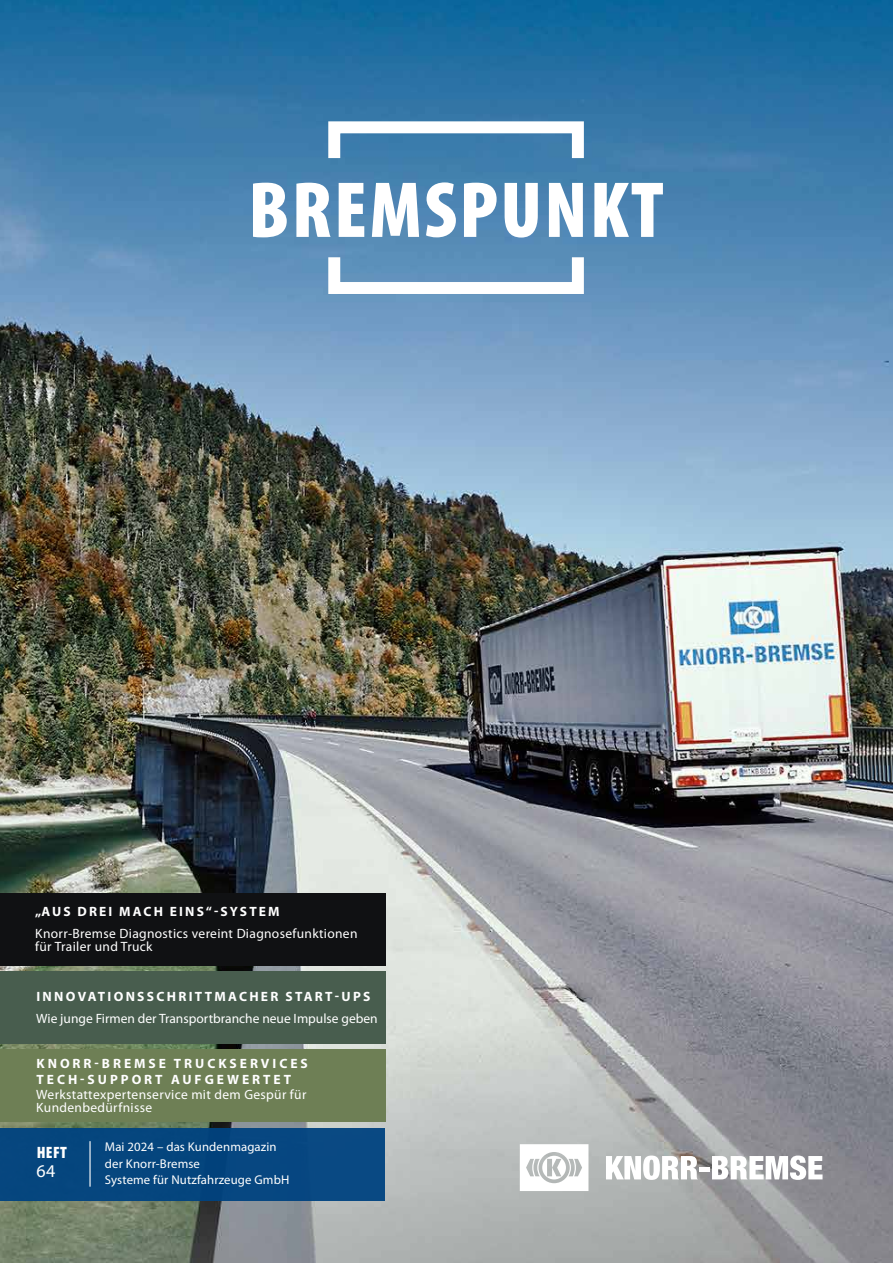
<style>
.page{position:relative;width:893px;height:1263px;background:#fff}
.page>*{position:absolute;margin:0;border:0;box-sizing:border-box;transform-origin:0 0}
.t1{font:900 condensed 80.1px "Myriad Pro";letter-spacing:.03em;color:#fff}
.t2{font:18px "Myriad Pro";color:#fff}
.t3{font:900 condensed 16.5px "Myriad Pro";color:#fff}
.t4{font:13.5px/13.5px "Myriad Pro";letter-spacing:.025em;color:#fff}
.t5{font:700 13.5px "Myriad Pro";letter-spacing:.17em;color:#fff}
.t6{font:13.5px "Myriad Pro";color:#fff}
.t7{font:700 13.5px/16.2px "Myriad Pro";letter-spacing:.22em;color:#fff}
.t8{font:12.75px/16.5px "Myriad Pro";letter-spacing:.01em;color:#fff}
</style>
<div class="page">
<img style="left:0;top:0;width:893px;height:1263px">
<svg style="left:606px;top:1155px;width:92px;height:25px"></svg>
<div style="left:699px;top:1167px;width:10px;height:5px;background:#fff"></div>
<svg style="left:712px;top:1155px;width:110px;height:25px"></svg>
<svg style="left:520px;top:1144px;width:68px;height:47px"></svg>
<div style="left:328px;top:251px;width:256px;height:43px;border:12px solid #fff"></div>
<div style="left:328px;top:121px;width:256px;height:43px;border:12px solid #fff"></div>
<div style="left:0;top:893px;width:385px;height:72px;background:#101113"></div>
<div style="left:0;top:1050px;width:385px;height:72px;background:#6e7f55"></div>
<div style="left:0;top:971px;width:385px;height:72px;background:#485d4e"></div>
<div style="left:0;top:1128px;width:385px;height:72px;background:#004380"></div>
<hr style="left:89px;top:1141px;width:2px;height:46px;background:#fff">
<h1 class="t1" style="left:248px;top:166px;width:417px">BREMSPUNKT</h1>
<p class="t5" style="left:35px;top:904px;width:246px">„AUS DREI MACH EINS“-SYSTEM</p>
<p class="t4" style="left:35px;top:927px;width:324px">Knorr-Bremse Diagnostics vereint Diagnosefunktionen für Trailer und Truck</p>
<p class="t5" style="left:36px;top:989px;width:336px">INNOVATIONSSCHRITTMACHER START-UPS</p>
<p class="t6" style="left:36px;top:1010px;width:343px">Wie junge Firmen der Transportbranche neue Impulse geben</p>
<p class="t7" style="left:36px;top:1055px;width:273px">KNORR-BREMSE TRUCKSERVICES<br>TECH-SUPPORT AUFGEWERTET</p>
<p class="t4" style="left:36px;top:1088px;width:272px">Werkstattexpertenservice mit dem Gespür für<br>Kundenbedürfnisse</p>
<p class="t3" style="left:37px;top:1143px;width:32px">HEFT</p>
<h2 class="t2" style="left:37px;top:1161px;width:20px">64</h2>
<p class="t8" style="left:105px;top:1139px;width:186px">Mai 2024 – das Kundenmagazin der Knorr-Bremse<br>Systeme für Nutzfahrzeuge GmbH</p>
</div>
